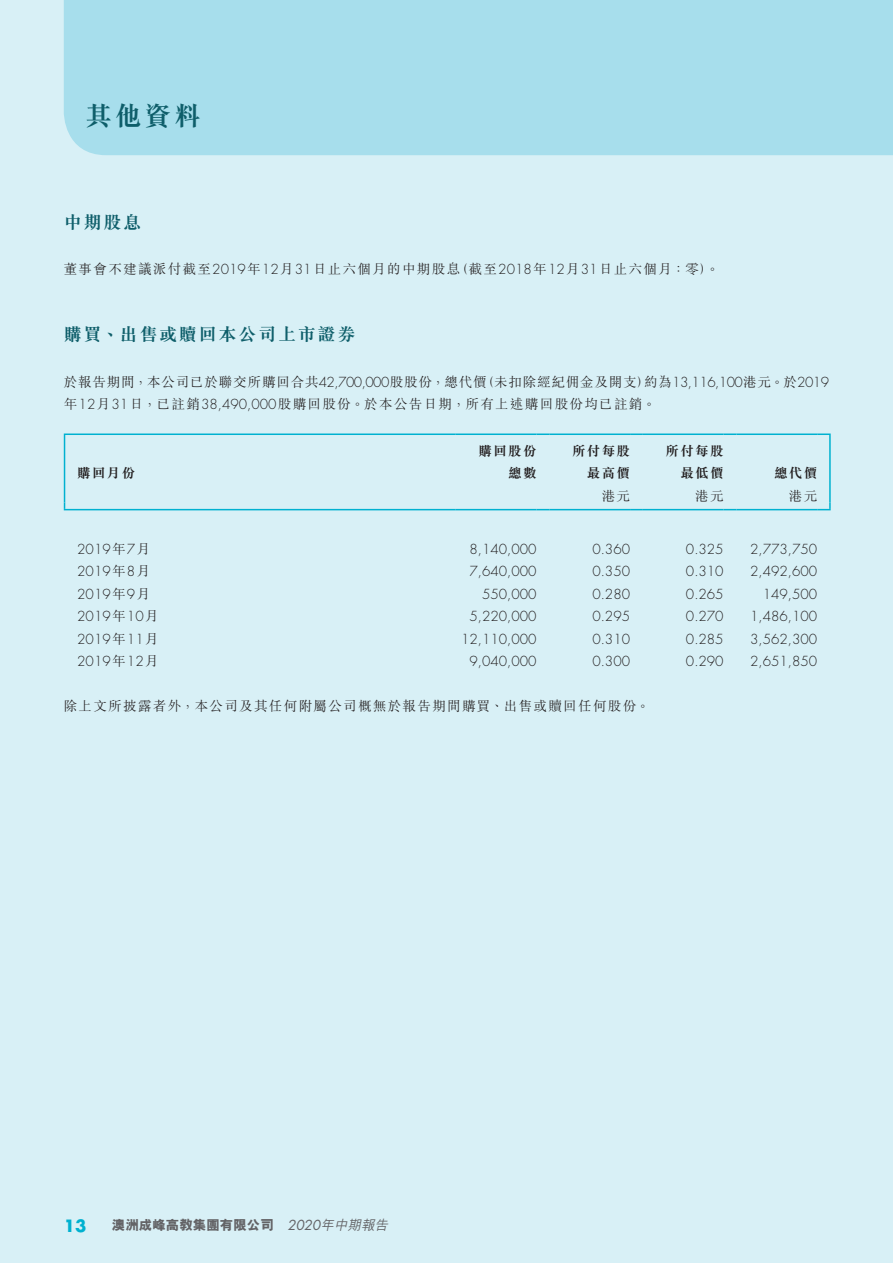
<style>
.page{position:relative;width:893px;height:1263px;background:#d8f0f6}
.page>*{position:absolute;margin:0;border:0;box-sizing:border-box;transform-origin:0 0}
.t1{font:700 27px "M Sung HK";color:#0e5e6a}
.t2{font:700 18px "M Sung HK";letter-spacing:.1em;color:#0e5e6a}
.t3{font:700 16.5px "Futura Std";color:#00b1d0}
.t4{font:300 13.5px "Futura Std";color:#231f20}
.t5{font:300 13.5px/22.5px "M Sung HK";letter-spacing:.1em;color:#231f20}
.t6{font:700 13.5px/22.5px "M Sung HK";letter-spacing:.1em;color:#231f20;text-align:right}
.t7{font:300 13.5px "Futura Std";letter-spacing:-.035em;color:#231f20}
.t8{font:800 13.5px "M Hei HK";color:#636366}
.t9{font:300 13.5px "M Sung HK";letter-spacing:.065em;color:#231f20}
.t10{font:italic 500 13.5px "M Hei HK";color:#636366}
.s1{font-family:"Futura Std"}
.s2{font-family:"M Sung HK"}
.s3{font-family:"Futura Std";font-weight:400}
</style>
<div class="page">
<div style="left:64px;top:0;width:829px;height:155px;background:#a7deec"></div>
<hr style="left:64px;top:509px;width:392px;height:1px;background:#00b1d0">
<hr style="left:456px;top:509px;width:80px;height:1px;background:#00b1d0">
<svg style="left:536px;top:509px;width:13px;height:1px"></svg>
<hr style="left:549px;top:509px;width:81px;height:1px;background:#00b1d0">
<svg style="left:630px;top:509px;width:13px;height:1px"></svg>
<hr style="left:643px;top:509px;width:81px;height:1px;background:#00b1d0">
<svg style="left:724px;top:509px;width:12px;height:1px"></svg>
<hr style="left:736px;top:509px;width:81px;height:1px;background:#00b1d0">
<hr style="left:64px;top:433px;width:392px;height:2px;background:#00b1d0">
<hr style="left:456px;top:433px;width:80px;height:2px;background:#00b1d0">
<svg style="left:536px;top:433px;width:13px;height:2px"></svg>
<hr style="left:549px;top:433px;width:81px;height:2px;background:#00b1d0">
<svg style="left:630px;top:433px;width:13px;height:2px"></svg>
<hr style="left:643px;top:433px;width:81px;height:2px;background:#00b1d0">
<svg style="left:724px;top:433px;width:12px;height:2px"></svg>
<hr style="left:736px;top:433px;width:81px;height:2px;background:#00b1d0">
<svg style="left:817px;top:433px;width:14px;height:2px"></svg>
<hr style="left:64px;top:435px;width:1px;height:45px;background:#00b1d0">
<svg style="left:64px;top:480px;width:1px;height:29px"></svg>
<hr style="left:829px;top:435px;width:2px;height:45px;background:#00b1d0">
<hr style="left:829px;top:480px;width:2px;height:22px;background:#00b1d0">
<svg style="left:817px;top:502px;width:14px;height:8px"></svg>
<h1 class="t1" style="left:85px;top:103px;width:118px">其他資料</h1>
<h2 class="t2" style="left:64px;top:213px;width:79px">中期股息</h2>
<p class="t5" style="left:64px;top:257px;width:398px">董事會不建議派付截至<span class="s1">2019</span>年<span class="s1">12</span>月<span class="s1">31</span>日止六個月的中期股息</p>
<p class="t5" style="left:455px;top:257px;width:266px">（截至<span class="s1">2018</span>年<span class="s1">12</span>月<span class="s1">31</span>日止六個月：零。(</p>
<h2 class="t2" style="left:64px;top:326px;width:293px">購買、出售或贖回本公司上市證券</h2>
<p class="t7" style="left:644px;top:374px;width:187px"><span class="s2">約為</span>13,116,100<span class="s2">港元。於</span>2019</p>
<p class="t5" style="left:64px;top:370px;width:594px">於報告期間，本公司已於聯交所購回合共<span class="s1">42,700,000</span>股股份，總代價<br>年<span class="s1">12</span>月<span class="s1">31</span>日，已註銷<span class="s1">38,490,000</span>股購回股份。於本公告日期，所有上述購回股份均已註銷。</p>
<p class="t9" style="left:481px;top:372px;width:170px">（未扣除經紀佣金及開支）</p>
<p class="t6" style="left:77px;top:462px;width:60px">購回月份</p>
<p class="t6" style="left:478px;top:439px;width:60px">購回股份總數</p>
<p class="t6" style="left:572px;top:439px;width:60px">所付每股最高價</p>
<p class="t6" style="left:666px;top:439px;width:60px">所付每股</p>
<p class="t6" style="left:680px;top:462px;width:45px">最低價</p>
<p class="t6" style="left:774px;top:462px;width:45px">總代價</p>
<p class="t5" style="left:602px;top:484px;width:30px">港元</p>
<p class="t5" style="left:695px;top:484px;width:30px">港元</p>
<p class="t5" style="left:789px;top:484px;width:30px">港元</p>
<p class="t4" style="left:77px;top:541px;width:74px">2019<span class="s2">年</span>7<span class="s2">月</span></p>
<p class="t4" style="left:470px;top:541px;width:68px">8,140,000</p>
<p class="t4" style="left:592px;top:541px;width:39px">0.360</p>
<p class="t4" style="left:686px;top:541px;width:39px">0.325</p>
<p class="t4" style="left:750px;top:541px;width:68px">2,773,750</p>
<p class="t4" style="left:77px;top:563px;width:74px">2019<span class="s2">年</span>8<span class="s2">月</span></p>
<p class="t4" style="left:470px;top:563px;width:68px">7,640,000</p>
<p class="t4" style="left:592px;top:563px;width:39px">0.350</p>
<p class="t4" style="left:686px;top:563px;width:39px">0.310</p>
<p class="t4" style="left:750px;top:563px;width:68px">2,492,600</p>
<p class="t4" style="left:77px;top:586px;width:74px">2019<span class="s2">年</span>9<span class="s2">月</span></p>
<p class="t4" style="left:482px;top:586px;width:56px">550,000</p>
<p class="t4" style="left:592px;top:586px;width:39px">0.280</p>
<p class="t4" style="left:686px;top:586px;width:39px">0.265</p>
<p class="t4" style="left:763px;top:586px;width:56px">149,500</p>
<p class="t4" style="left:77px;top:608px;width:83px">2019<span class="s2">年</span>10<span class="s2">月</span></p>
<p class="t4" style="left:470px;top:608px;width:68px">5,220,000</p>
<p class="t4" style="left:592px;top:608px;width:39px">0.295</p>
<p class="t4" style="left:686px;top:608px;width:39px">0.270</p>
<p class="t4" style="left:750px;top:608px;width:68px">1,486,100</p>
<p class="t4" style="left:77px;top:631px;width:83px">2019<span class="s2">年</span>11<span class="s2">月</span></p>
<p class="t4" style="left:461px;top:631px;width:77px">12,110,000</p>
<p class="t4" style="left:592px;top:631px;width:39px">0.310</p>
<p class="t4" style="left:686px;top:631px;width:39px">0.285</p>
<p class="t4" style="left:750px;top:631px;width:68px">3,562,300</p>
<p class="t4" style="left:77px;top:653px;width:83px">2019<span class="s2">年</span>12<span class="s2">月</span></p>
<p class="t5" style="left:64px;top:694px;width:587px">除上文所披露者外，本公司及其任何附屬公司概無於報告期間購買、出售或贖回任何股份。</p>
<p class="t4" style="left:470px;top:653px;width:68px">9,040,000</p>
<p class="t4" style="left:592px;top:653px;width:39px">0.300</p>
<p class="t4" style="left:686px;top:653px;width:39px">0.290</p>
<p class="t4" style="left:750px;top:653px;width:68px">2,651,850</p>
<p class="t3" style="left:64px;top:1214px;width:24px">13</p>
<p class="t8" style="left:112px;top:1218px;width:164px">澳洲成峰高教集團有限公司</p>
<p class="t10" style="left:287px;top:1215px;width:106px"><span class="s3">2020</span> 年中期報告</p>
</div>
